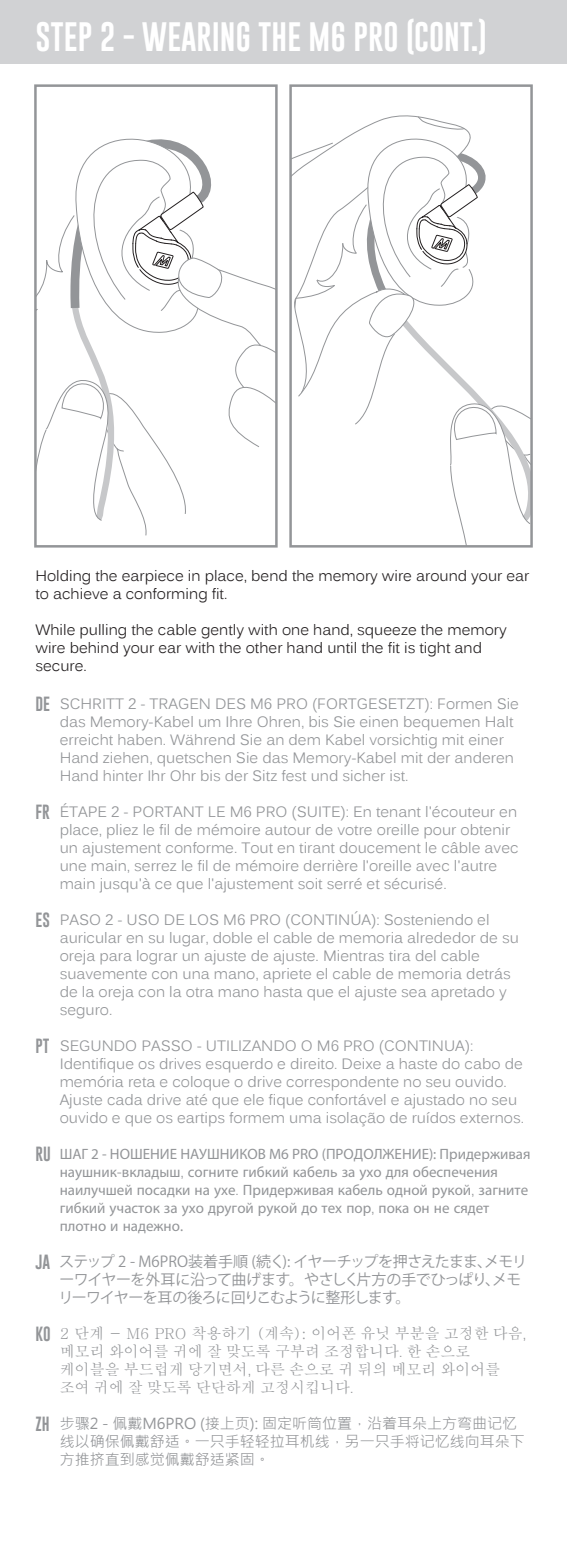
<style>
.page{position:relative;width:567px;height:1560px;background:#fff}
.page>*{position:absolute;margin:0;border:0;box-sizing:border-box;transform-origin:0 0}
.t1{font:30px "Gobold";color:#fff}
.t2{font:15px/18px "Kalinga";color:#939598}
.t3{font:15px/18px "Myriad Pro";color:#939598}
.t4{font:15px/18px "Kalinga";color:#231f20}
.t5{font:500 15px/18px "Adobe Myungjo Std";color:#939598}
.t6{font:15px/18px "Koz Go Pr 6 N";letter-spacing:-.04em;color:#939598}
.t7{font:15px/18px "Microsoft Jheng Hei";color:#939598}
.t8{font:15px "Gobold";color:#939598}
.s1{font-family:"Kalinga"}
.s2{font-family:"Kalinga";font-weight:400}
</style>
<div class="page">
<div style="left:0;top:0;width:567px;height:63px;background:#d1d2d4"></div>
<svg style="left:37px;top:138px;width:238px;height:398px"></svg>
<div style="left:34px;top:84px;width:244px;height:463px;border:2px solid #939598"></div>
<svg style="left:292px;top:115px;width:238px;height:429px"></svg>
<div style="left:289px;top:84px;width:244px;height:463px;border:2px solid #939598"></div>
<h1 class="t1" style="left:35px;top:17px;width:453px">STEP 2 - WEARING THE M6 PRO (CONT.)</h1>
<p class="t4" style="left:35px;top:568px;width:496px">Holding the earpiece in place, bend the memory wire around your ear to achieve a conforming fit.</p>
<p class="t4" style="left:35px;top:622px;width:473px">While pulling the cable gently with one hand, squeeze the memory wire behind your ear with the other hand until the fit is tight and secure.</p>
<p class="t8" style="left:35px;top:693px;width:16px">DE</p>
<p class="t2" style="left:60px;top:696px;width:461px">SCHRITT 2 - TRAGEN DES M6 PRO (FORTGESETZT): Formen Sie das Memory-Kabel um Ihre Ohren, bis Sie einen bequemen Halt erreicht haben. Während Sie an dem Kabel vorsichtig mit einer Hand ziehen, quetschen Sie das Memory-Kabel mit der anderen Hand hinter Ihr Ohr bis der Sitz fest und sicher ist.</p>
<p class="t2" style="left:60px;top:804px;width:460px">ÉTAPE 2 - PORTANT LE M6 PRO (SUITE): En tenant l'écouteur en place, pliez le fil de mémoire autour de votre oreille pour obtenir un ajustement conforme. Tout en tirant doucement le câble avec une main, serrez le fil de mémoire derrière l'oreille avec l'autre main jusqu'à ce que l'ajustement soit serré et sécurisé.</p>
<p class="t2" style="left:60px;top:912px;width:461px">PASO 2 - USO DE LOS M6 PRO (CONTINÚA): Sosteniendo el auricular en su lugar, doble el cable de memoria alrededor de su oreja para lograr un ajuste de ajuste. Mientras tira del cable suavemente con una mano, apriete el cable de memoria detrás de la oreja con la otra mano hasta que el ajuste sea apretado y seguro.</p>
<p class="t2" style="left:60px;top:1038px;width:466px">SEGUNDO PASSO - UTILIZANDO O M6 PRO (CONTINUA):<br>Identifique os drives esquerdo e direito. Deixe a haste do cabo de memória reta e coloque o drive correspondente no seu ouvido.<br>Ajuste cada drive até que ele fique confortável e ajustado no seu ouvido e que os eartips formem uma isolação de ruídos externos.</p>
<p class="t3" style="left:60px;top:1144px;width:472px">ШАГ 2 - НОШЕНИЕ НАУШНИКОВ M6 PRO (ПРОДОЛЖЕНИЕ): Придерживая наушник<span class="s1">-</span>вкладыш<span class="s1">,</span> согните гибкий кабель за ухо для обеспечения наилучшей посадки на ухе<span class="s1">.</span> Придерживая кабель одной рукой<span class="s1">,</span> загните гибкий участок за ухо другой рукой до тех пор<span class="s1">,</span> пока он не сядет плотно и надежно.</p>
<p class="t6" style="left:58px;top:1252px;width:470px">ステップ 2 - M6PRO装着手順 (続く): イヤーチップを押さえたまま、メモリーワイヤーを外耳に沿って曲げます。やさしく片方の手でひっぱり、メモリーワイヤーを耳の後ろに回りこむように整形します。</p>
<p class="t5" style="left:60px;top:1324px;width:468px">2 단계 - M6 PRO 착용하기 (계속): 이어폰 유닛 부분을 고정한 다음<span class="s2">, </span>메모리 와이어를 귀에 잘 맞도록 구부려 조정합니다<span class="s2">.</span> 한 손으로 케이블을 부드럽게 당기면서<span class="s2">,</span> 다른 손으로 귀 뒤의 메모리 와이어를 조여 귀에 잘 맞도록 단단하게 고정시킵니다<span class="s2">.</span></p>
<p class="t7" style="left:60px;top:1414px;width:467px">步骤2 - 佩戴M6PRO (接上页): 固定听筒位置，沿着耳朵上方弯曲记忆线以确保佩戴舒适。一只手轻轻拉耳机线，另一只手将记忆线向耳朵下方推挤直到感觉佩戴舒适紧固。</p>
<p class="t8" style="left:35px;top:801px;width:16px">FR</p>
<p class="t8" style="left:35px;top:909px;width:16px">ES</p>
<p class="t8" style="left:35px;top:1035px;width:16px">PT</p>
<p class="t8" style="left:35px;top:1143px;width:17px">RU</p>
<p class="t8" style="left:35px;top:1251px;width:16px">JA</p>
<p class="t8" style="left:35px;top:1323px;width:17px">KO</p>
<p class="t8" style="left:35px;top:1413px;width:16px">ZH</p>
</div>
